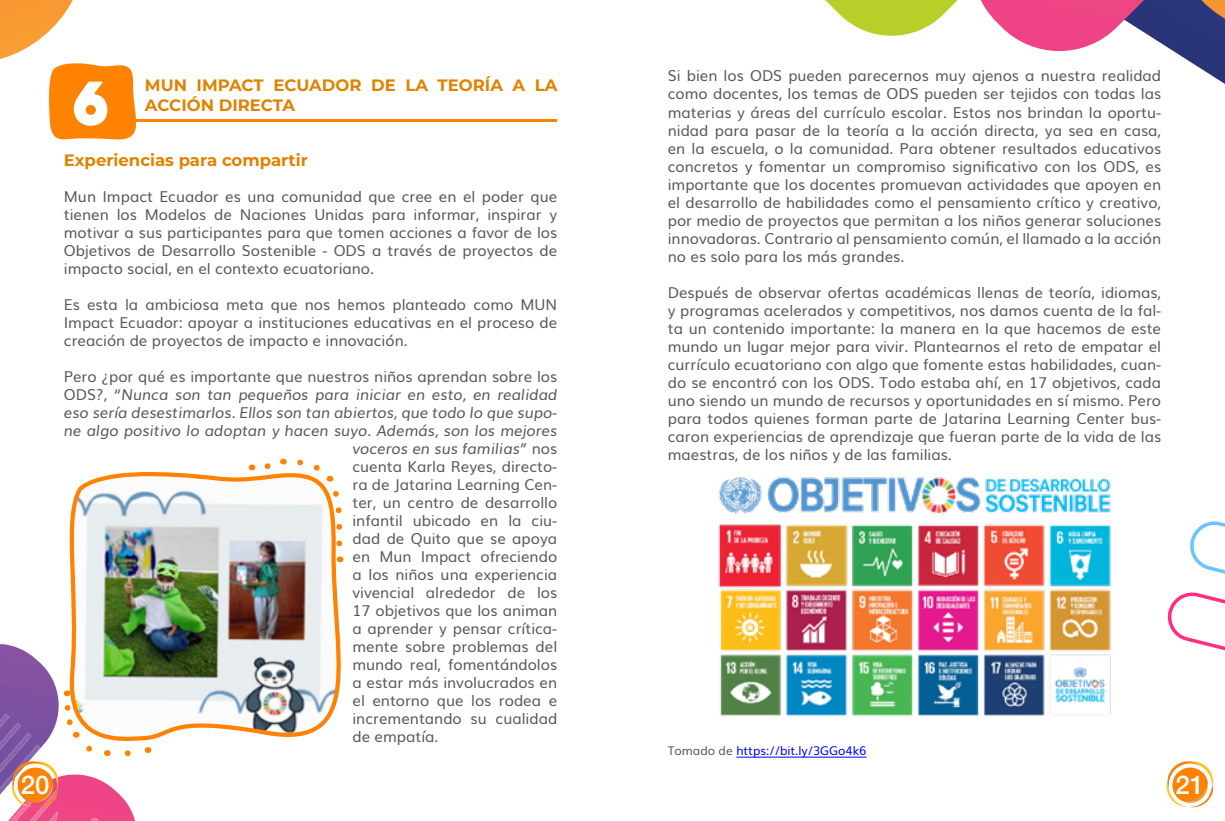
<style>
.page{position:relative;width:1225px;height:821px;background:#fff}
.page>*{position:absolute;margin:0;border:0;box-sizing:border-box;transform-origin:0 0}
.t1{font:59.25px "Heavitas";color:#fff}
.t2{font:500 25.8px "Helvetica Neue LT Std";color:#fff}
.t3{font:700 16.5px "Montserrat";color:#e08200}
.t4{font:15px/18px "Muli";color:#58595b;text-align:justify}
.t5{font:italic 15px "Muli";color:#58595b}
.t6{font:12px "Muli";color:#00f}
.s1{font-style:normal}
.s2{color:#58595b}
</style>
<div class="page">
<svg style="left:1166px;top:761px;width:47px;height:46px"></svg>
<svg style="left:1186px;top:59px;width:39px;height:25px"></svg>
<svg style="left:825px;top:0;width:400px;height:59px"></svg>
<svg style="left:1167px;top:521px;width:58px;height:130px"></svg>
<img style="left:718px;top:476px;width:393px;height:282px">
<hr style="left:125px;top:119px;width:431px;height:3px;background:#ff8200">
<svg style="left:0;top:0;width:60px;height:139px"></svg>
<svg style="left:60px;top:0;width:282px;height:750px"></svg>
<svg style="left:260px;top:457px;width:24px;height:16px"></svg>
<svg style="left:293px;top:456px;width:51px;height:106px"></svg>
<svg style="left:0;top:644px;width:149px;height:177px"></svg>
<hr style="left:736px;top:757px;width:130px;height:1px;background:#00f">
<h1 class="t1" style="left:73px;top:67px;width:40px">6</h1>
<p class="t3" style="left:145px;top:73px;width:414px">MUN IMPACT ECUADOR DE LA TEORÍA A LA</p>
<p class="t3" style="left:145px;top:93px;width:152px">ACCIÓN DIRECTA</p>
<p class="t3" style="left:64px;top:148px;width:245px">Experiencias para compartir</p>
<p class="t4" style="left:64px;top:186px;width:495px">Mun Impact Ecuador es una comunidad que cree en el poder que tienen los Modelos de Naciones Unidas para informar, inspirar y motivar a sus participantes para que tomen acciones a favor de los Objetivos de Desarrollo Sostenible - ODS a través de proyectos de impacto social, en el contexto ecuatoriano.</p>
<p class="t4" style="left:64px;top:294px;width:495px">Es esta la ambiciosa meta que nos hemos planteado como MUN Impact Ecuador: apoyar a instituciones educativas en el proceso de creación de proyectos de impacto e innovación.</p>
<p class="t4" style="left:64px;top:366px;width:495px">Pero ¿por qué es importante que nuestros niños aprendan sobre los</p>
<p class="t5" style="left:64px;top:382px;width:495px"><span class="s1">ODS?,</span> “Nunca son tan pequeños para iniciar en esto, en realidad</p>
<p class="t5" style="left:64px;top:400px;width:495px">eso sería desestimarlos. Ellos son tan abiertos, que todo lo que supo-</p>
<p class="t5" style="left:64px;top:418px;width:495px">ne algo positivo lo adoptan y hacen suyo. Además, son los mejores</p>
<p class="t5" style="left:352px;top:436px;width:206px">voceros en sus familias” <span class="s1">nos</span></p>
<p class="t4" style="left:352px;top:456px;width:206px">cuenta Karla Reyes, directo-</p>
<p class="t4" style="left:352px;top:474px;width:206px">ra de Jatarina Learning Cen-</p>
<p class="t4" style="left:352px;top:492px;width:206px">ter, un centro de desarrollo</p>
<p class="t4" style="left:352px;top:510px;width:206px">infantil ubicado en la ciu-</p>
<p class="t4" style="left:352px;top:528px;width:206px">dad de Quito que se apoya</p>
<p class="t4" style="left:352px;top:546px;width:206px">en Mun Impact ofreciendo</p>
<p class="t4" style="left:352px;top:564px;width:206px">a los niños una experiencia</p>
<p class="t4" style="left:352px;top:582px;width:206px">vivencial alrededor de los</p>
<p class="t4" style="left:352px;top:600px;width:206px">17 objetivos que los animan</p>
<p class="t4" style="left:352px;top:618px;width:206px">a aprender y pensar crítica-</p>
<p class="t4" style="left:352px;top:636px;width:206px">mente sobre problemas del</p>
<p class="t4" style="left:352px;top:654px;width:206px">mundo real, fomentándolos</p>
<p class="t4" style="left:352px;top:672px;width:206px">a estar más involucrados en</p>
<p class="t4" style="left:352px;top:690px;width:206px">el entorno que los rodea e</p>
<p class="t4" style="left:352px;top:708px;width:206px">incrementando su cualidad</p>
<p class="t4" style="left:352px;top:726px;width:88px">de empatía.</p>
<p class="t4" style="left:668px;top:66px;width:495px">Si bien los ODS pueden parecernos muy ajenos a nuestra realidad como docentes, los temas de ODS pueden ser tejidos con todas las materias y áreas del currículo escolar. Estos nos brindan la oportu&shy;nidad para pasar de la teoría a la acción directa, ya sea en casa, en la escuela, o la comunidad. Para obtener resultados educativos concretos y fomentar un compromiso significativo con los ODS, es importante que los docentes promuevan actividades que apoyen en el desarrollo de habilidades como el pensamiento crítico y creativo, por medio de proyectos que permitan a los niños generar soluciones innovadoras. Contrario al pensamiento común, el llamado a la acción no es solo para los más grandes.</p>
<p class="t4" style="left:668px;top:282px;width:495px">Después de observar ofertas académicas llenas de teoría, idiomas, y programas acelerados y competitivos, nos damos cuenta de la fal&shy;ta un contenido importante: la manera en la que hacemos de este mundo un lugar mejor para vivir. Plantearnos el reto de empatar el currículo ecuatoriano con algo que fomente estas habilidades, cuan&shy;do se encontró con los ODS. Todo estaba ahí, en 17 objetivos, cada uno siendo un mundo de recursos y oportunidades en sí mismo. Pero para todos quienes forman parte de Jatarina Learning Center bus&shy;caron experiencias de aprendizaje que fueran parte de la vida de las maestras, de los niños y de las familias.</p>
<p class="t6" style="left:668px;top:741px;width:200px"><span class="s2">Tomado de</span> https://bit.ly/3GGo4k6</p>
<h2 class="t2" style="left:21px;top:769px;width:30px">20</h2>
<h2 class="t2" style="left:1175px;top:769px;width:30px">21</h2>
</div>
